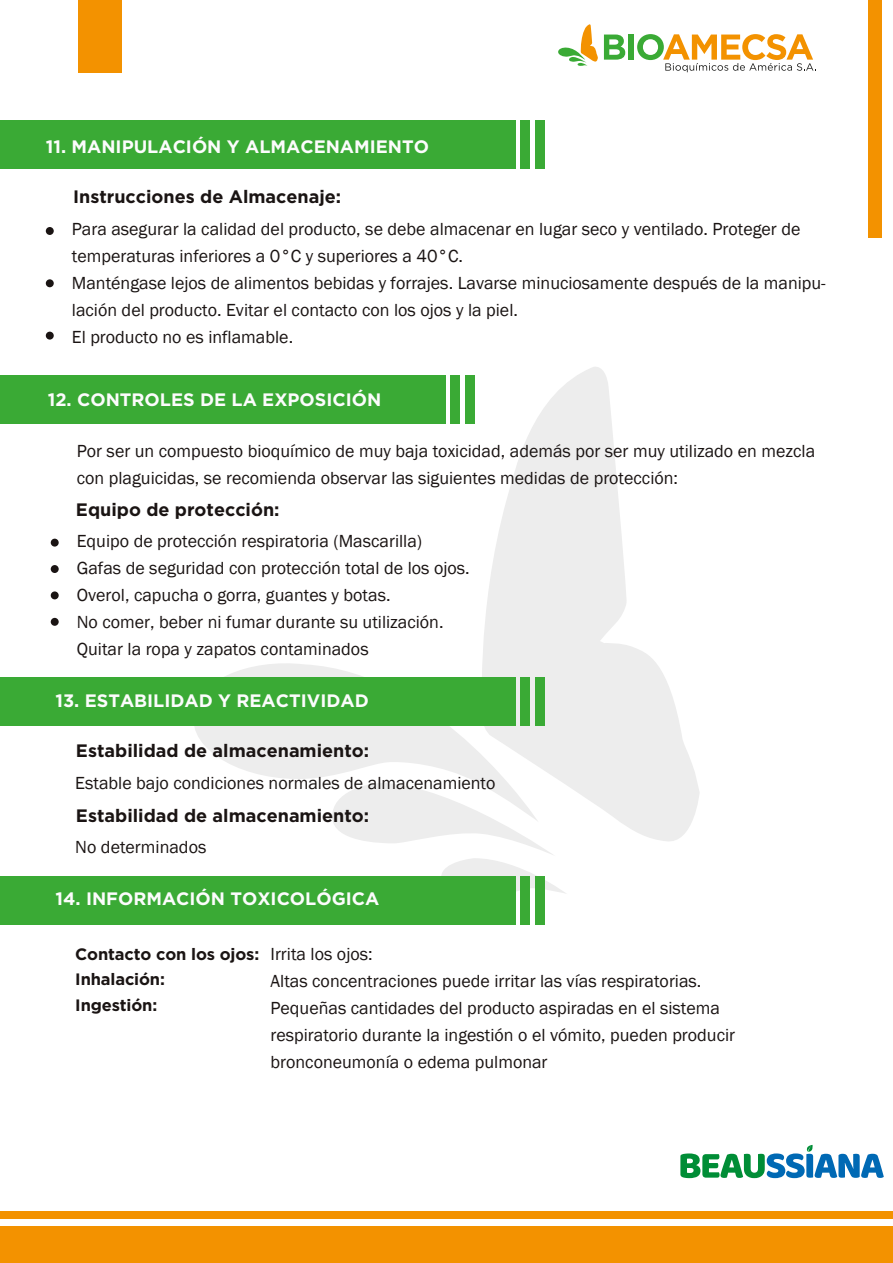
<style>
.page{position:relative;width:893px;height:1263px;background:#fff}
.page>*{position:absolute;margin:0;border:0;box-sizing:border-box;transform-origin:0 0}
.t1{font:18px/27px "Franklin Gothic";color:#1a1413}
.t2{font:700 18px "Gotham";color:#fcfcfc}
.t3{font:700 18px "Gotham";color:#1a1413}
.t4{font:700 16.5px/25.5px "Gotham";letter-spacing:-.01em;color:#1a1413}
</style>
<div class="page">
<svg style="left:483px;top:367px;width:217px;height:474px;fill:#ededed"></svg>
<svg style="left:194px;top:658px;width:345px;height:125px;fill:#ededed"></svg>
<svg style="left:332px;top:783px;width:235px;height:111px"></svg>
<div style="left:868px;top:0;width:14px;height:238px;background:#f39200"></div>
<svg style="left:604px;top:35px;width:21px;height:25px"></svg>
<div style="left:628px;top:35px;width:6px;height:25px;background:#3aaa35"></div>
<svg style="left:637px;top:34px;width:179px;height:38px"></svg>
<svg style="left:558px;top:24px;width:40px;height:42px"></svg>
<div style="left:0;top:1212px;width:893px;height:7px;background:#f39200"></div>
<div style="left:0;top:1226px;width:893px;height:36px;background:#f39200"></div>
<div style="left:78px;top:0;width:44px;height:72px;background:#f39200"></div>
<div style="left:0;top:677px;width:516px;height:49px;background:#3aaa35"></div>
<div style="left:520px;top:677px;width:10px;height:49px;background:#3aaa35"></div>
<div style="left:535px;top:677px;width:10px;height:49px;background:#3aaa35"></div>
<div style="left:0;top:375px;width:445px;height:49px;background:#3aaa35"></div>
<div style="left:450px;top:375px;width:10px;height:49px;background:#3aaa35"></div>
<div style="left:465px;top:375px;width:10px;height:49px;background:#3aaa35"></div>
<div style="left:51px;top:565px;width:8px;height:8px;background:#1a1413;border-radius:50%"></div>
<div style="left:51px;top:539px;width:8px;height:8px;background:#1a1413;border-radius:50%"></div>
<div style="left:51px;top:618px;width:8px;height:8px;background:#1a1413;border-radius:50%"></div>
<div style="left:51px;top:591px;width:8px;height:8px;background:#1a1413;border-radius:50%"></div>
<div style="left:0;top:876px;width:516px;height:49px;background:#3aaa35"></div>
<div style="left:520px;top:876px;width:10px;height:49px;background:#3aaa35"></div>
<div style="left:535px;top:876px;width:10px;height:49px;background:#3aaa35"></div>
<div style="left:0;top:121px;width:516px;height:48px;background:#3aaa35"></div>
<div style="left:520px;top:121px;width:10px;height:48px;background:#3aaa35"></div>
<div style="left:535px;top:121px;width:10px;height:48px;background:#3aaa35"></div>
<div style="left:46px;top:227px;width:8px;height:8px;background:#1a1413;border-radius:50%"></div>
<div style="left:46px;top:279px;width:8px;height:8px;background:#1a1413;border-radius:50%"></div>
<div style="left:46px;top:332px;width:8px;height:8px;background:#1a1413;border-radius:50%"></div>
<svg style="left:680px;top:1145px;width:204px;height:33px"></svg>
<p class="t2" style="left:46px;top:135px;width:385px">11. MANIPULACIÓN Y ALMACENAMIENTO</p>
<p class="t3" style="left:73px;top:185px;width:270px">Instrucciones de Almacenaje:</p>
<p class="t1" style="left:72px;top:215px;width:755px">Para asegurar la calidad del producto, se debe almacenar en lugar seco y ventilado. Proteger de temperaturas inferiores a 0°C y superiores a 40°C.<br>Manténgase lejos de alimentos bebidas y forrajes. Lavarse minuciosamente después de la manipu&shy;lación del producto. Evitar el contacto con los ojos y la piel.<br>El producto no es inflamable.</p>
<p class="t2" style="left:48px;top:388px;width:335px">12. CONTROLES DE LA EXPOSICIÓN</p>
<p class="t1" style="left:77px;top:438px;width:740px">Por ser un compuesto bioquímico de muy baja toxicidad, además por ser muy utilizado en mezcla con plaguicidas, se recomienda observar las siguientes medidas de protección:</p>
<p class="t3" style="left:76px;top:498px;width:205px">Equipo de protección:</p>
<p class="t1" style="left:77px;top:528px;width:394px">Equipo de protección respiratoria (Mascarilla)<br>Gafas de seguridad con protección total de los ojos.<br>Overol, capucha o gorra, guantes y botas.<br>No comer, beber ni fumar durante su utilización.<br>Quitar la ropa y zapatos contaminados</p>
<p class="t2" style="left:55px;top:688px;width:315px">13. ESTABILIDAD Y REACTIVIDAD</p>
<p class="t3" style="left:76px;top:739px;width:295px">Estabilidad de almacenamiento:</p>
<p class="t1" style="left:75px;top:769px;width:422px">Estable bajo condiciones normales de almacenamiento</p>
<p class="t3" style="left:76px;top:803px;width:295px">Estabilidad de almacenamiento:</p>
<p class="t1" style="left:75px;top:833px;width:133px">No determinados</p>
<p class="t2" style="left:55px;top:887px;width:325px">14. INFORMACIÓN TOXICOLÓGICA</p>
<p class="t4" style="left:75px;top:941px;width:185px">Contacto con los ojos:<br>Inhalación:<br>Ingestión:</p>
<p class="t1" style="left:271px;top:941px;width:466px">Irrita los ojos:<br>Altas concentraciones puede irritar las vías respiratorias.<br>Pequeñas cantidades del producto aspiradas en el sistema respiratorio durante la ingestión o el vómito, pueden producir bronconeumonía o edema pulmonar</p>
</div>
